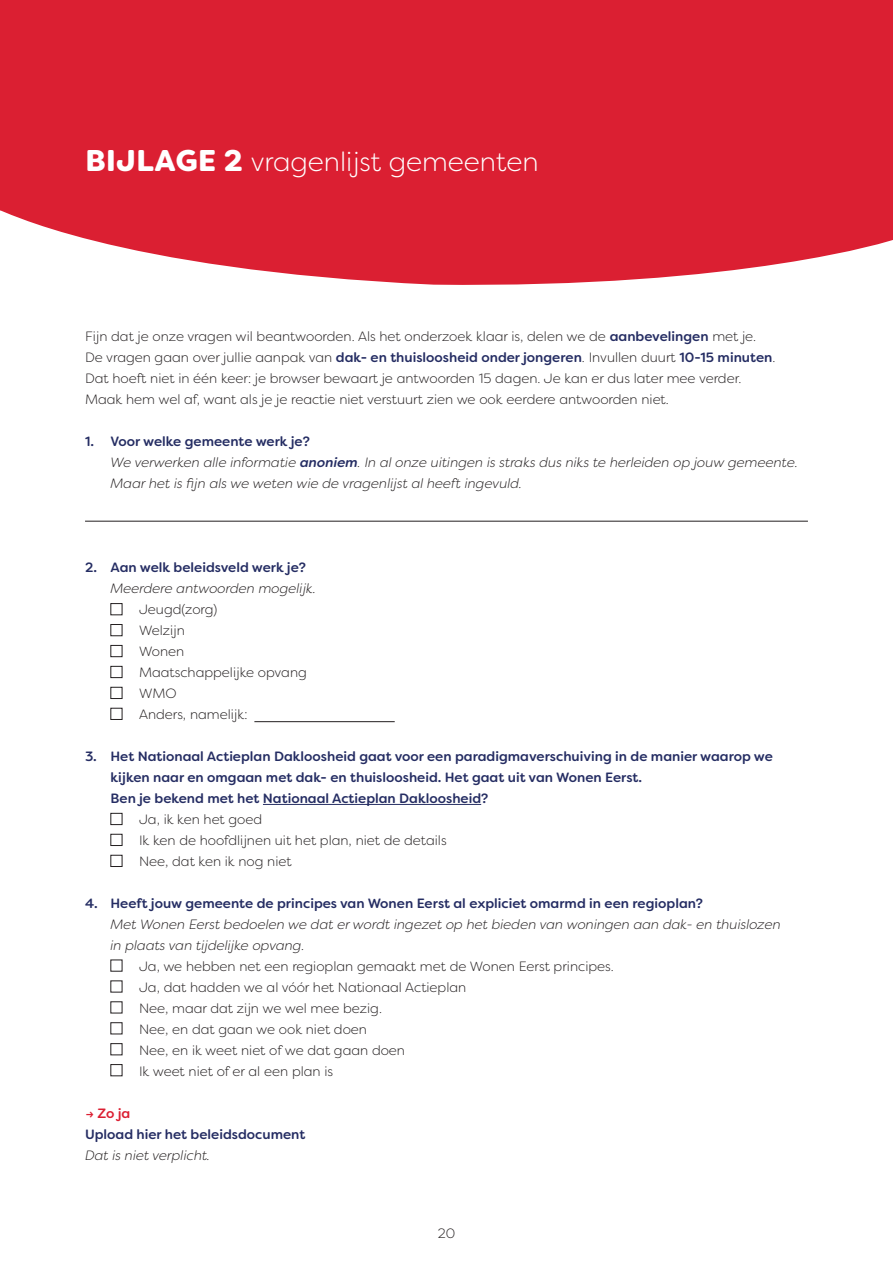
<style>
.page{position:relative;width:893px;height:1263px;background:#fff}
.page>*{position:absolute;margin:0;border:0;box-sizing:border-box;transform-origin:0 0}
.t1{font:300 27px "Filson Soft";color:#fff}
.t2{font:300 13.5px/21px "Filson Soft";color:#231f20}
.t3{font:italic 300 13.5px/21px "Filson Soft";color:#231f20}
.t4{font:500 13.5px/21px "Filson Soft";color:#252d63}
.t5{font:500 13.5px "Filson Soft";color:#db1f32}
.s1{font-weight:900;font-size:30px}
.s2{font-weight:500;color:#252d63}
.s3{font-weight:500;font-style:normal;color:#252d63}
</style>
<div class="page">
<hr style="left:263px;top:804px;width:218px;height:1px;background:#252d63">
<div style="left:0;top:0;width:893px;height:285px;background:#db1f32"></div>
<div style="left:111px;top:813px;width:11px;height:12px;border:1px solid #231f20"></div>
<div style="left:111px;top:834px;width:11px;height:12px;border:1px solid #231f20"></div>
<div style="left:111px;top:855px;width:11px;height:12px;border:1px solid #231f20"></div>
<hr style="left:85px;top:521px;width:723px;height:1px;background:#231f20">
<div style="left:111px;top:603px;width:11px;height:12px;border:1px solid #231f20"></div>
<div style="left:111px;top:624px;width:11px;height:12px;border:1px solid #231f20"></div>
<div style="left:111px;top:645px;width:11px;height:12px;border:1px solid #231f20"></div>
<div style="left:111px;top:708px;width:11px;height:12px;border:1px solid #231f20"></div>
<div style="left:111px;top:666px;width:11px;height:12px;border:1px solid #231f20"></div>
<div style="left:111px;top:687px;width:11px;height:12px;border:1px solid #231f20"></div>
<div style="left:111px;top:1064px;width:11px;height:12px;border:1px solid #231f20"></div>
<div style="left:111px;top:1022px;width:11px;height:12px;border:1px solid #231f20"></div>
<div style="left:111px;top:1043px;width:11px;height:12px;border:1px solid #231f20"></div>
<hr style="left:254px;top:721px;width:141px;height:1px;background:#231f20">
<h1 class="t1" style="left:85px;top:144px;width:455px"><span class="s1">BIJLAGE 2</span> vragenlijst gemeenten</h1>
<p class="t2" style="left:85px;top:326px;width:692px">Fijn dat je onze vragen wil beantwoorden. Als het onderzoek klaar is, delen we de <span class="s2">aanbevelingen</span> met je.<br>De vragen gaan over jullie aanpak van <span class="s2">dak- en thuisloosheid onder jongeren</span>. Invullen duurt <span class="s2">10-15 minuten</span>.<br>Dat hoeft niet in één keer: je browser bewaart je antwoorden 15 dagen. Je kan er dus later mee verder.<br>Maak hem wel af, want als je je reactie niet verstuurt zien we ook eerdere antwoorden niet.</p>
<p class="t3" style="left:111px;top:431px;width:689px;text-indent:-26px"><span class="s3">1. Voor welke gemeente werk je?<br></span>We verwerken alle informatie <span class="s2">anoniem</span>. In al onze uitingen is straks dus niks te herleiden op jouw gemeente.<br>Maar het is fijn als we weten wie de vragenlijst al heeft ingevuld.</p>
<p class="t4" style="left:85px;top:557px;width:223px">2. Aan welk beleidsveld werk je?</p>
<p class="t3" style="left:111px;top:578px;width:207px">Meerdere antwoorden mogelijk.</p>
<p class="t2" style="left:139px;top:599px;width:169px">Jeugd(zorg)<br>Welzijn<br>Wonen<br>Maatschappelijke opvang<br>WMO<br>Anders, namelijk:</p>
<p class="t4" style="left:111px;top:746px;width:664px;text-indent:-26px">3. Het Nationaal Actieplan Dakloosheid gaat voor een paradigmaverschuiving in de manier waarop we kijken naar en omgaan met dak- en thuisloosheid. Het gaat uit van Wonen Eerst.<br>Ben je bekend met het Nationaal Actieplan Dakloosheid?</p>
<p class="t2" style="left:139px;top:809px;width:309px">Ja, ik ken het goed<br>Ik ken de hoofdlijnen uit het plan, niet de details<br>Nee, dat ken ik nog niet</p>
<p class="t4" style="left:85px;top:893px;width:620px">4. Heeft jouw gemeente de principes van Wonen Eerst al expliciet omarmd in een regioplan?</p>
<p class="t3" style="left:111px;top:914px;width:672px">Met Wonen Eerst bedoelen we dat er wordt ingezet op het bieden van woningen aan dak- en thuislozen in plaats van tijdelijke opvang.</p>
<p class="t2" style="left:139px;top:956px;width:476px">Ja, we hebben net een regioplan gemaakt met de Wonen Eerst principes.<br>Ja, dat hadden we al vóór het Nationaal Actieplan<br>Nee, maar dat zijn we wel mee bezig.<br>Nee, en dat gaan we ook niet doen<br>Nee, en ik weet niet of we dat gaan doen<br>Ik weet niet of er al een plan is</p>
<p class="t5" style="left:85px;top:1105px;width:47px">→ Zo ja</p>
<p class="t4" style="left:85px;top:1124px;width:222px">Upload hier het beleidsdocument</p>
<p class="t3" style="left:85px;top:1145px;width:127px">Dat is niet verplicht.</p>
<p class="t2" style="left:438px;top:1223px;width:19px">20</p>
</div>
